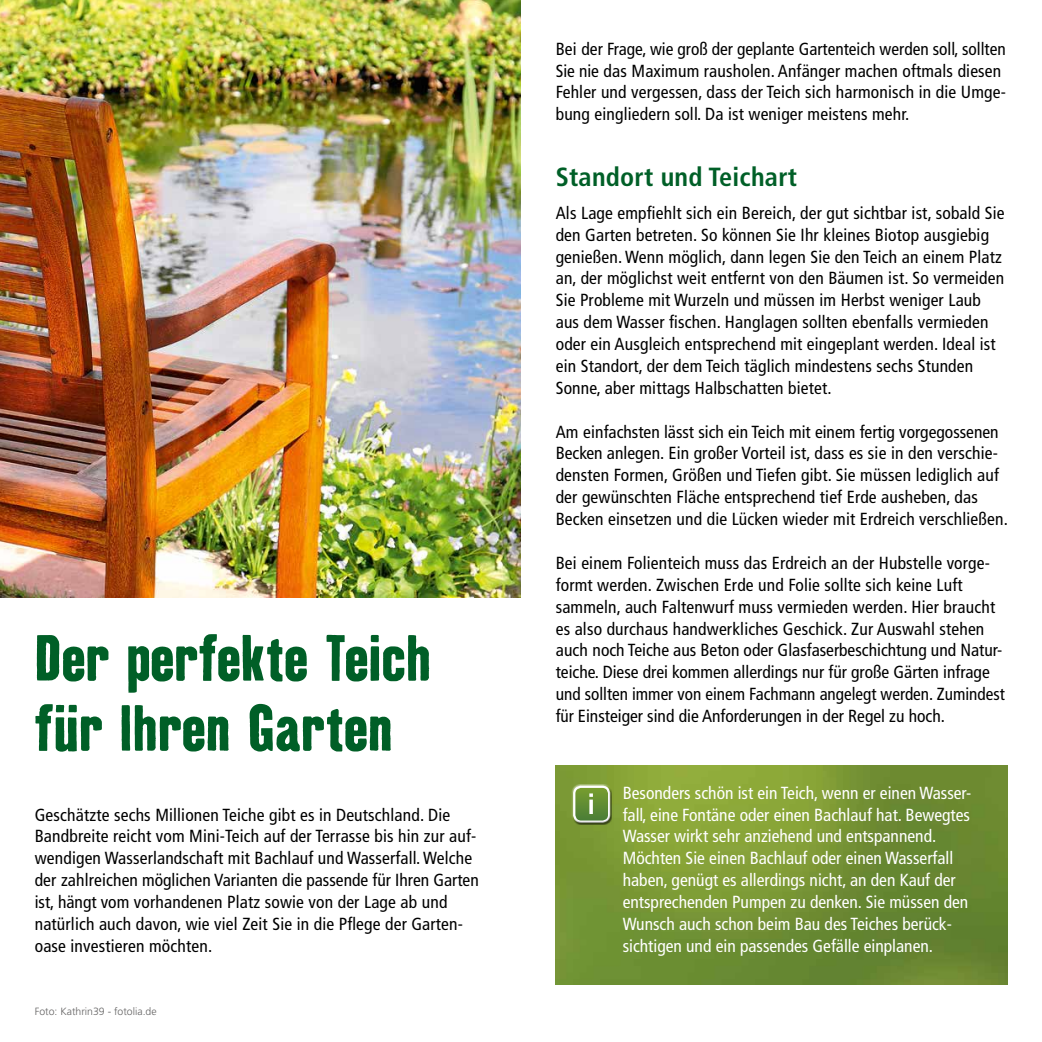
<style>
.page{position:relative;width:1042px;height:1042px;background:#fff}
.page>*{position:absolute;margin:0;border:0;box-sizing:border-box;transform-origin:0 0}
.t1{font:70px/70px "Fressnapf Kipp Pro No One";letter-spacing:.005em;color:#005f27}
.t2{font:700 condensed 26.25px "Frutiger LT Pro";letter-spacing:.01em;color:#005f27}
.t3{font:condensed 17.5px/21.9px "Frutiger LT Pro";letter-spacing:.01em;color:#000}
.t4{font:condensed 17.5px/21.9px "Frutiger LT Pro";color:#fff}
.t5{font:300 10.5px "Frutiger LT Pro";color:#646363}
</style>
<div class="page">
<img style="left:0;top:0;width:521px;height:598px">
<img style="left:556px;top:766px;width:451px;height:218px">
<div style="left:571px;top:784px;width:41px;height:35px;background:#fff;opacity:.55"></div>
<div style="left:571px;top:788px;width:41px;height:37px;background:#000;opacity:.55"></div>
<h1 class="t1" style="left:35px;top:623px;width:398px">Der perfekte Teich für Ihren Garten</h1>
<p class="t3" style="left:35px;top:803px;width:446px">Geschätzte sechs Millionen Teiche gibt es in Deutschland. Die Bandbreite reicht vom Mini-Teich auf der Terrasse bis hin zur auf&shy;wendigen Wasserlandschaft mit Bachlauf und Wasserfall. Welche der zahlreichen möglichen Varianten die passende für Ihren Garten ist, hängt vom vorhandenen Platz sowie von der Lage ab und natürlich auch davon, wie viel Zeit Sie in die Pflege der Garten&shy;oase investieren möchten.</p>
<p class="t5" style="left:35px;top:1005px;width:123px">Foto: Kathrin39 - fotolia.de</p>
<p class="t3" style="left:556px;top:38px;width:452px">Bei der Frage, wie groß der geplante Gartenteich werden soll, sollten Sie nie das Maximum rausholen. Anfänger machen oftmals diesen Fehler und vergessen, dass der Teich sich harmonisch in die Umge&shy;bung eingliedern soll. Da ist weniger meistens mehr.</p>
<h2 class="t2" style="left:556px;top:161px;width:243px">Standort und Teichart</h2>
<p class="t3" style="left:556px;top:202px;width:450px">Als Lage empfiehlt sich ein Bereich, der gut sichtbar ist, sobald Sie den Garten betreten. So können Sie Ihr kleines Biotop ausgiebig genießen. Wenn möglich, dann legen Sie den Teich an einem Platz an, der möglichst weit entfernt von den Bäumen ist. So vermeiden Sie Probleme mit Wurzeln und müssen im Herbst weniger Laub aus dem Wasser fischen. Hanglagen sollten ebenfalls vermieden oder ein Ausgleich entsprechend mit eingeplant werden. Ideal ist ein Standort, der dem Teich täglich mindestens sechs Stunden Sonne, aber mittags Halbschatten bietet.</p>
<p class="t3" style="left:556px;top:421px;width:454px">Am einfachsten lässt sich ein Teich mit einem fertig vorgegossenen Becken anlegen. Ein großer Vorteil ist, dass es sie in den verschie&shy;densten Formen, Größen und Tiefen gibt. Sie müssen lediglich auf der gewünschten Fläche entsprechend tief Erde ausheben, das Becken einsetzen und die Lücken wieder mit Erdreich verschließen.</p>
<p class="t3" style="left:556px;top:552px;width:450px">Bei einem Folienteich muss das Erdreich an der Hubstelle vorge&shy;formt werden. Zwischen Erde und Folie sollte sich keine Luft sammeln, auch Faltenwurf muss vermieden werden. Hier braucht es also durchaus handwerkliches Geschick. Zur Auswahl stehen auch noch Teiche aus Beton oder Glasfaserbeschichtung und Natur&shy;teiche. Diese drei kommen allerdings nur für große Gärten infrage und sollten immer von einem Fachmann angelegt werden. Zumindest für Einsteiger sind die Anforderungen in der Regel zu hoch.</p>
<p class="t4" style="left:623px;top:782px;width:350px">Besonders schön ist ein Teich, wenn er einen Wasser&shy;fall, eine Fontäne oder einen Bachlauf hat. Bewegtes Wasser wirkt sehr anziehend und entspannend.<br>Möchten Sie einen Bachlauf oder einen Wasserfall haben, genügt es allerdings nicht, an den Kauf der entsprechenden Pumpen zu denken. Sie müssen den Wunsch auch schon beim Bau des Teiches berück&shy;sichtigen und ein passendes Gefälle einplanen.</p>
</div>
